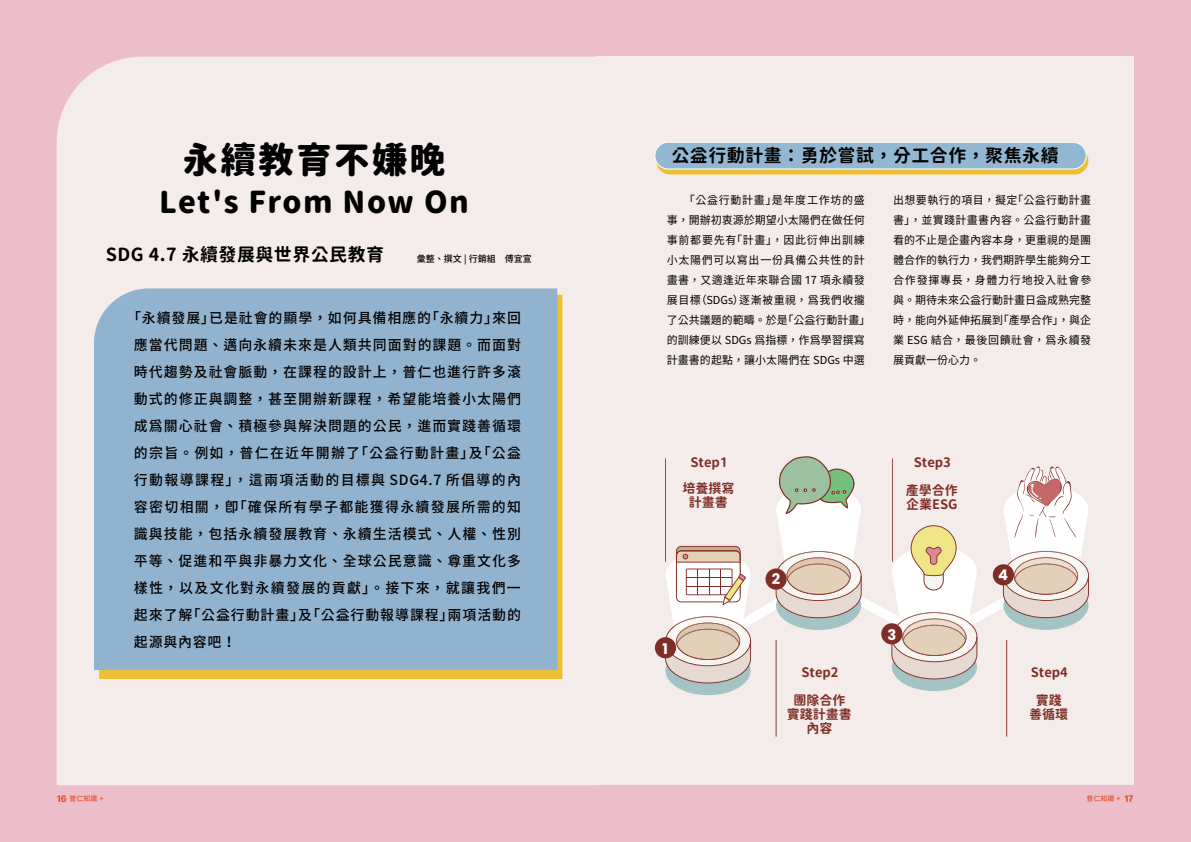
<style>
.page{position:relative;width:1191px;height:842px;background:#fff}
.page>*{position:absolute;margin:0;border:0;box-sizing:border-box;transform-origin:0 0}
.t1{font:36px "Gen Sen Rounded TW H";letter-spacing:.05em;color:#000}
.t2{font:30px "Gen Sen Rounded TW H";letter-spacing:.04em;color:#000}
.t3{font:18px "Gen Sen Rounded TW B";letter-spacing:.025em;color:#000}
.t4{font:700 14.6px "Poppins";color:#fff}
.t5{font:14px/27px "Gen Seki Gothic TW M";letter-spacing:.06em;color:#000;text-align:justify}
.t6{font:13px/27.8px "Gen Sen Rounded TW B";color:#7f2e27;text-align:center}
.t7{font:11px/20px "Gen Seki Gothic TW R";color:#000;text-align:justify}
.t8{font:9px "Gen Seki Gothic TW M";color:#000}
.t9{font:7px "Gen Seki Gothic TW M";color:#e5522e}
.s1{font-family:"Neutronic";font-weight:600;font-size:9px;color:#e44822}
</style>
<div class="page">
<div style="left:0;top:0;width:595px;height:842px;background:#ebbec9"></div>
<div style="left:595px;top:0;width:596px;height:842px;background:#ebbec9"></div>
<div style="left:57px;top:57px;width:538px;height:728px;background:#f4ebeb"></div>
<div style="left:595px;top:57px;width:539px;height:728px;background:#f4ebeb"></div>
<svg style="left:99px;top:295px;width:463px;height:384px;background:#eabf38"></svg>
<div style="left:94px;top:288px;width:463px;height:382px;background:#91b3cd"></div>
<svg style="left:656px;top:147px;width:432px;height:27px;background:#eec649"></svg>
<div style="left:655px;top:142px;width:431px;height:27px;background:#92b7d3;border-radius:13px"></div>
<div style="left:654px;top:142px;width:432px;height:27px;border:1px solid #fff;border-radius:13px"></div>
<div style="left:655px;top:637px;width:21px;height:21px;background:#7f2e27;border-radius:50%"></div>
<svg style="left:661px;top:456px;width:427px;height:280px"></svg>
<h1 class="t1" style="left:183px;top:140px;width:264px">永續教育不嫌晚</h1>
<h2 class="t2" style="left:159px;top:185px;width:311px">Let's From Now On</h2>
<p class="t3" style="left:106px;top:244px;width:280px">SDG 4.7 永續發展與世界公民教育</p>
<p class="t8" style="left:417px;top:254px;width:117px">彙整、撰文 | 行銷組　傅宜宣</p>
<p class="t5" style="left:134px;top:304px;width:389px">「永續發展」已是社會的顯學，如何具備相應的「永續力」來回應當代問題、邁向永續未來是人類共同面對的課題。而面對時代趨勢及社會脈動，在課程的設計上，普仁也進行許多滾動式的修正與調整，甚至開辦新課程，希望能培養小太陽們成為關心社會、積極參與解決問題的公民，進而實踐善循環的宗旨。例如，普仁在近年開辦了「公益行動計畫」及「公益行動報導課程」，這兩項活動的目標與 SDG4.7 所倡導的內容密切相關，即「確保所有學子都能獲得永續發展所需的知識與技能，包括永續發展教育、永續生活模式、人權、性別平等、促進和平與非暴力文化、全球公民意識、尊重文化多樣性，以及文化對永續發展的貢獻」。接下來，就讓我們一起來了解「公益行動計畫」及「公益行動報導課程」兩項活動的起源與內容吧！</p>
<p class="t3" style="left:671px;top:146px;width:389px">公益行動計畫：勇於嘗試，分工合作，聚焦永續</p>
<p class="t7" style="left:667px;top:190px;width:200px;text-indent:22px">「公益行動計畫」是年度工作坊的盛事，開辦初衷源於期望小太陽們在做任何事前都要先有「計畫」，因此衍伸出訓練小太陽們可以寫出一份具備公共性的計畫書，又適逢近年來聯合國 17 項永續發展目標（SDGs）逐漸被重視，為我們收攏了公共議題的範疇。於是「公益行動計畫」的訓練便以 SDGs 為指標，作為學習撰寫計畫書的起點，讓小太陽們在 SDGs 中選</p>
<p class="t7" style="left:893px;top:190px;width:200px">出想要執行的項目，擬定「公益行動計畫書」，並實踐計畫書內容。公益行動計畫看的不止是企畫內容本身，更重視的是團體合作的執行力，我們期許學生能夠分工合作發揮專長，身體力行地投入社會參與。期待未來公益行動計畫日益成熟完整時，能向外延伸拓展到「產學合作」，與企業 ESG 結合，最後回饋社會，為永續發展貢獻一份心力。</p>
<p class="t6" style="left:682px;top:450px;width:53px;line-height:26px">Step1培養撰寫</p>
<p class="t6" style="left:689px;top:489px;width:40px">計畫書</p>
<p class="t4" style="left:662px;top:640px;width:7px">1</p>
<p class="t4" style="left:772px;top:571px;width:10px">2</p>
<p class="t6" style="left:793px;top:659px;width:53px">Step2團隊合作</p>
<p class="t6" style="left:787px;top:707px;width:66px;line-height:13.9px">實踐計畫書內容</p>
<p class="t6" style="left:905px;top:449px;width:53px">Step3產學合作</p>
<p class="t6" style="left:906px;top:491px;width:53px">企業ESG</p>
<p class="t4" style="left:887px;top:626px;width:10px">3</p>
<p class="t4" style="left:998px;top:566px;width:11px">4</p>
<p class="t6" style="left:1030px;top:659px;width:39px">Step4實踐</p>
<p class="t6" style="left:1029px;top:701px;width:40px">善循環</p>
<p class="t9" style="left:57px;top:795px;width:48px"><span class="s1">16</span> 普仁知識 +</p>
<p class="t9" style="left:1086px;top:794px;width:48px">普仁知識 + <span class="s1">17</span></p>
</div>
